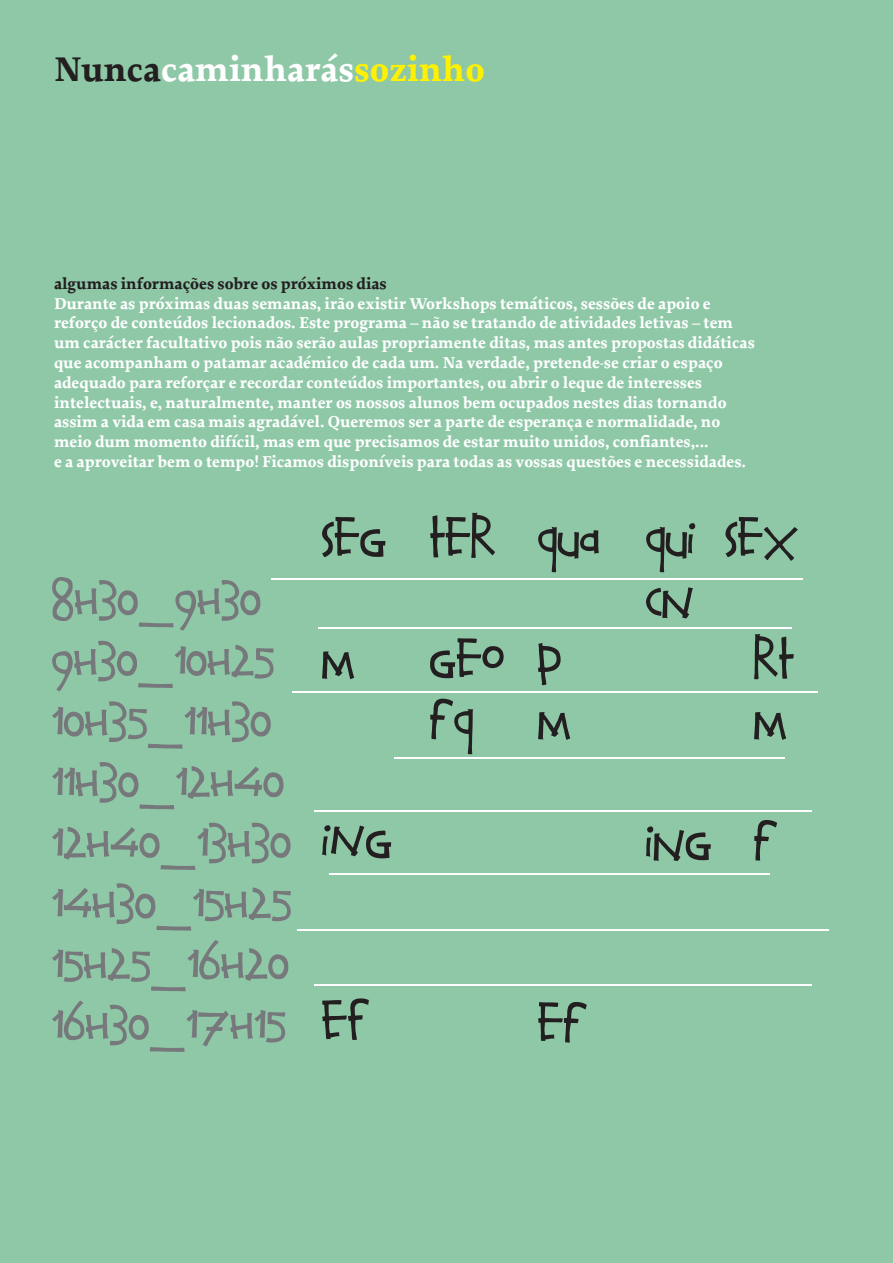
<style>
.page{position:relative;width:893px;height:1263px;background:#8ec8a7}
.page>*{position:absolute;margin:0;border:0;box-sizing:border-box;transform-origin:0 0}
.t1{font:50.55px/60.6px "Calvin And Hobbes Normal";color:#76787b}
.t2{font:50.55px "Calvin And Hobbes Normal";color:#231f20}
.t3{font:700 36px "Proforma";color:#fff}
.t4{font:700 16.5px/19.8px "Proforma";color:#fff}
.t5{font:700 16.5px "Proforma";color:#231f20}
.s1{color:#231f20}
.s2{color:#fff101}
</style>
<div class="page">
<hr style="left:271px;top:578px;width:532px;height:1px;background:#fff">
<hr style="left:292px;top:691px;width:525px;height:1px;background:#fff">
<hr style="left:394px;top:757px;width:390px;height:2px;background:#fff">
<hr style="left:315px;top:810px;width:497px;height:1px;background:#fff">
<hr style="left:330px;top:873px;width:440px;height:1px;background:#fff">
<hr style="left:298px;top:929px;width:531px;height:2px;background:#fff">
<hr style="left:315px;top:984px;width:497px;height:1px;background:#fff">
<hr style="left:319px;top:627px;width:473px;height:1px;background:#fff">
<h2 class="t3" style="left:54px;top:46px;width:432px"><span class="s1">Nunca</span>caminharás<span class="s2">sozinho</span></h2>
<p class="t5" style="left:54px;top:273px;width:334px">algumas informações sobre os próximos dias</p>
<p class="t4" style="left:54px;top:293px;width:702px">Durante as próximas duas semanas, irão existir Workshops temáticos, sessões de apoio e reforço de conteúdos lecionados. Este programa – não se tratando de atividades letivas – tem um carácter facultativo pois não serão aulas propriamente ditas, mas antes propostas didáticas que acompanham o patamar académico de cada um. Na verdade, pretende-se criar o espaço adequado para reforçar e recordar conteúdos importantes, ou abrir o leque de interesses intelectuais, e, naturalmente, manter os nossos alunos bem ocupados nestes dias tornando assim a vida em casa mais agradável. Queremos ser a parte de esperança e normalidade, no meio dum momento difícil, mas em que precisamos de estar muito unidos, confiantes,...<br>e a aproveitar bem o tempo! Ficamos disponíveis para todas as vossas questões e necessidades.</p>
<h1 class="t2" style="left:322px;top:505px;width:479px">SEG TER QUA QUI SEX</h1>
<h1 class="t1" style="left:52px;top:571px;width:211px">8H30_9H30</h1>
<h1 class="t2" style="left:646px;top:566px;width:50px">CN</h1>
<h1 class="t1" style="left:52px;top:631px;width:305px">9H30_10H25 <span class="s1">M</span></h1>
<h1 class="t2" style="left:430px;top:626px;width:133px">GEO p</h1>
<h1 class="t2" style="left:754px;top:626px;width:42px">RT</h1>
<h1 class="t1" style="left:52px;top:692px;width:221px">10H35_11H30</h1>
<h1 class="t2" style="left:430px;top:687px;width:45px">FQ</h1>
<h1 class="t2" style="left:538px;top:687px;width:35px">M</h1>
<h1 class="t2" style="left:754px;top:687px;width:35px">M</h1>
<h1 class="t1" style="left:52px;top:753px;width:342px">11H30_12H40<br>12H40_13H30 <span class="s1">ing</span></h1>
<h1 class="t1" style="left:52px;top:874px;width:319px">14H30_15H25<br>15H25_16H20<br>16H30_17H15 <span class="s1">ef</span></h1>
<h1 class="t2" style="left:538px;top:990px;width:51px">EF</h1>
<h1 class="t2" style="left:646px;top:808px;width:134px">ING F</h1>
</div>
